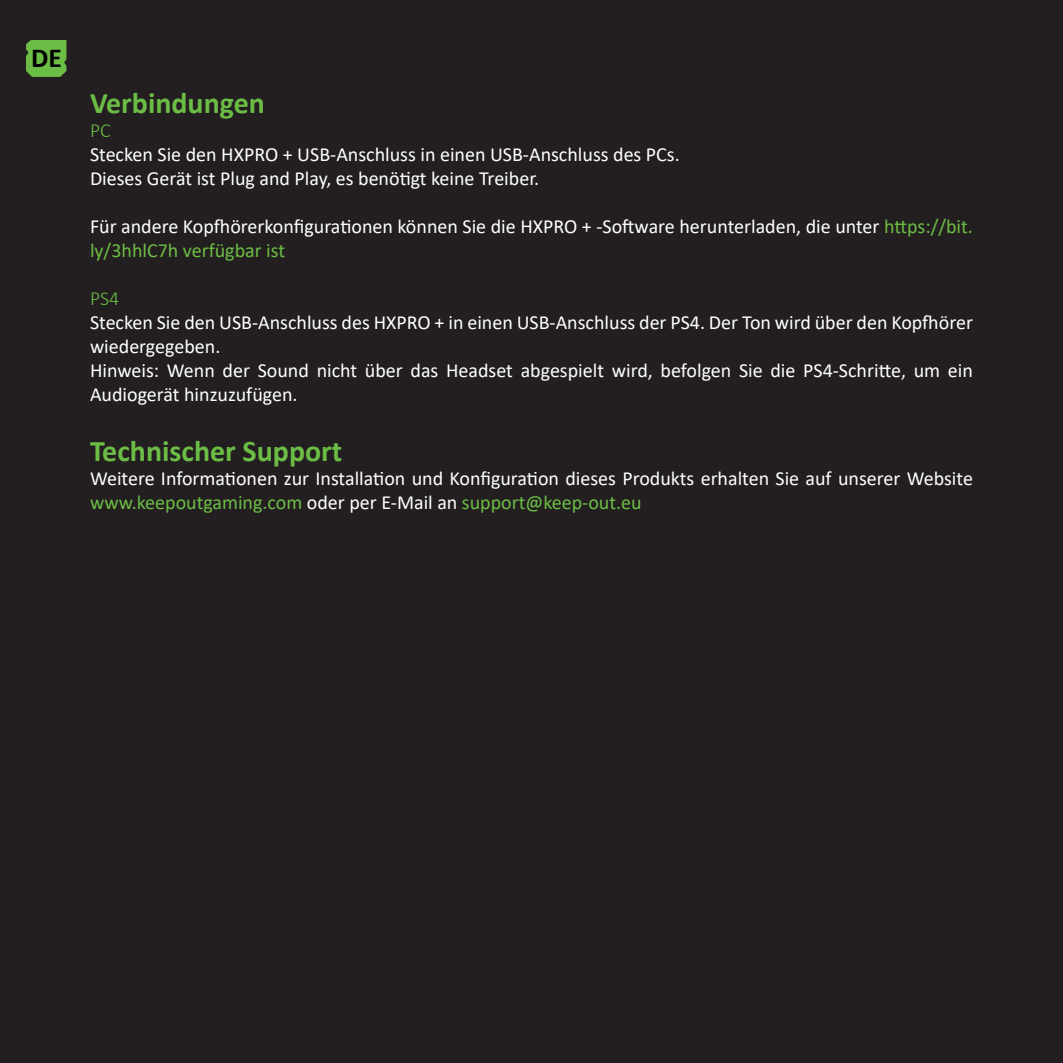
<style>
.page{position:relative;width:1063px;height:1063px;background:#231f20}
.page>*{position:absolute;margin:0;border:0;box-sizing:border-box;transform-origin:0 0}
.t1{font:700 30px "Calibri";color:#6cbd45}
.t2{font:700 27.5px "Calibri";color:#000}
.t3{font:20px/24px "Calibri";color:#fff}
.t4{font:300 20px "Calibri";color:#6cbd45}
.s1{color:#6cbd45}
</style>
<div class="page">
<svg style="left:26px;top:40px;width:40px;height:37px"></svg>
<h2 class="t2" style="left:31px;top:38px;width:32px">DE</h2>
<p class="t1" style="left:90px;top:81px;width:176px">Verbindungen</p>
<p class="t4" style="left:90px;top:117px;width:22px">PC</p>
<p class="t3" style="left:90px;top:141px;width:591px">Stecken Sie den HXPRO + USB-Anschluss in einen USB-Anschluss des PCs.</p>
<p class="t3" style="left:90px;top:165px;width:451px">Dieses Gerät ist Plug and Play, es benötigt keine Treiber.</p>
<p class="t3" style="left:90px;top:213px;width:884px">Für andere Kopfhörerkonfigurationen können Sie die HXPRO + -Software herunterladen, die unter <span class="s1">https://bit. ly/3hhlC7h verfügbar ist</span></p>
<p class="t4" style="left:90px;top:285px;width:31px">PS4</p>
<p class="t3" style="left:90px;top:309px;width:885px">Stecken Sie den USB-Anschluss des HXPRO + in einen USB-Anschluss der PS4. Der Ton wird über den Kopfhörer wiedergegeben.</p>
<p class="t3" style="left:90px;top:357px;width:884px">Hinweis: Wenn der Sound nicht über das Headset abgespielt wird, befolgen Sie die PS4-Schritte, um ein<br>Audiogerät hinzuzufügen.</p>
<p class="t1" style="left:90px;top:429px;width:254px">Technischer Support</p>
<p class="t3" style="left:90px;top:465px;width:885px">Weitere Informationen zur Installation und Konfiguration dieses Produkts erhalten Sie auf unserer Website <span class="s1">www.keepoutgaming.com</span> oder per E-Mail an <span class="s1">support@keep-out.eu</span></p>
</div>
